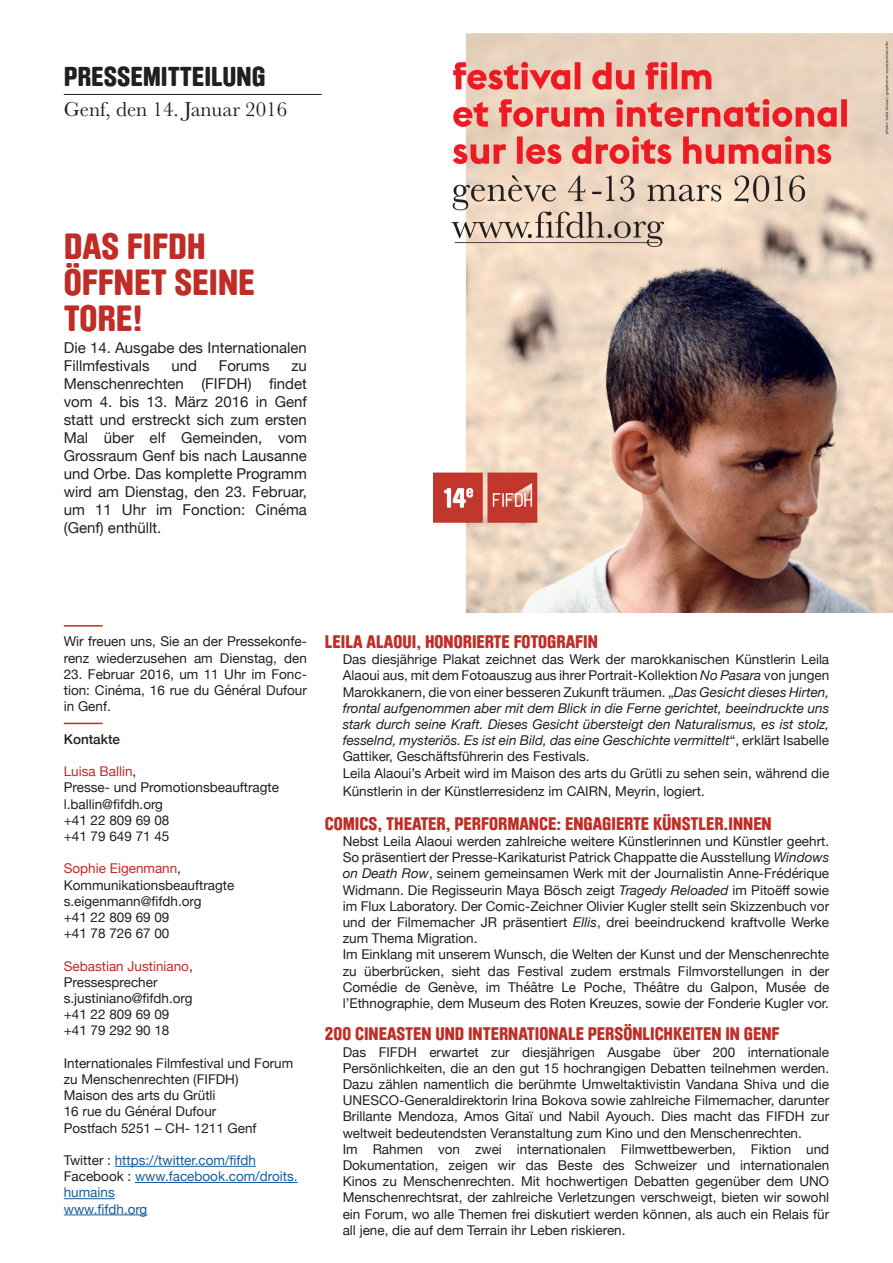
<style>
.page{position:relative;width:893px;height:1263px;background:#fff}
.page>*{position:absolute;margin:0;border:0;box-sizing:border-box;transform-origin:0 0}
.t1{font:900 36px/36px "Brauer Neue Std";color:#c02d26}
.t2{font:900 27px "Brauer Neue Std";color:#231f20}
.t3{font:21px "Baskerville";color:#231f20}
.t4{font:900 18px "Brauer Neue Std";color:#c02d26}
.t5{font:15px/18px "Helvetica Neue";color:#231f20}
.t6{font:13.5px/16.2px "Helvetica Neue";color:#231f20;text-align:justify}
.t7{font:13.5px/16.2px "Helvetica Neue";color:#175d9e}
.t8{font:13.5px "Helvetica Neue";color:#c02d26}
.t9{font:500 13.5px "Helvetica Neue";color:#231f20}
.s1{color:#231f20}
.s2{font-style:italic}
</style>
<div class="page">
<img style="left:434px;top:33px;width:459px;height:579px">
<hr style="left:64px;top:94px;width:258px;height:1px;background:#231f20">
<hr style="left:115px;top:1166px;width:141px;height:1px;background:#175d9e">
<hr style="left:135px;top:1182px;width:163px;height:1px;background:#175d9e">
<hr style="left:64px;top:1198px;width:51px;height:1px;background:#175d9e">
<hr style="left:64px;top:1214px;width:83px;height:1px;background:#175d9e">
<hr style="left:64px;top:625px;width:39px;height:2px;background:#c02d26">
<hr style="left:64px;top:723px;width:39px;height:1px;background:#c02d26">
<p class="t2" style="left:64px;top:61px;width:203px">PRESSEMITTEILUNG</p>
<p class="t3" style="left:64px;top:95px;width:225px">Genf, den 14. Januar 2016</p>
<p class="t1" style="left:64px;top:228px;width:144px">DAS FIFDH</p>
<p class="t1" style="left:64px;top:264px;width:193px">ÖFFNET SEINE<br>TORE!</p>
<p class="t5" style="left:64px;top:339px;width:245px">Die 14. Ausgabe des Internationalen<br>Fillmfestivals</p>
<p class="t5" style="left:171px;top:357px;width:27px">und</p>
<p class="t5" style="left:219px;top:357px;width:52px">Forums</p>
<p class="t5" style="left:64px;top:357px;width:245px;text-align:justify;text-indent:228px">zu Menschenrechten (FIFDH) findet vom 4. bis 13. März 2016 in Genf statt und erstreckt sich zum ersten Mal über elf Gemeinden, vom Grossraum Genf bis nach Lausanne und Orbe. Das komplette Programm wird am Dienstag, den 23. Februar, um 11 Uhr im Fonction: Cinéma (Genf) enthüllt.</p>
<p class="t6" style="left:64px;top:634px;width:245px">Wir freuen uns, Sie an der Pressekonfe&shy;renz wiederzusehen am Dienstag, den</p>
<p class="t6" style="left:64px;top:667px;width:245px">23. Februar 2016, um 11 Uhr im Fonc&shy;tion: Cinéma, 16 rue du Général Dufour in Genf.</p>
<p class="t9" style="left:64px;top:728px;width:58px">Kontakte</p>
<p class="t8" style="left:64px;top:761px;width:74px">Luisa Ballin<span class="s1">,</span></p>
<p class="t6" style="left:64px;top:780px;width:217px">Presse- und Promotionsbeauftragte</p>
<p class="t6" style="left:64px;top:796px;width:101px">l.ballin@fifdh.org</p>
<p class="t6" style="left:64px;top:812px;width:107px">+41 22 809 69 08</p>
<p class="t6" style="left:64px;top:829px;width:107px">+41 79 649 71 45</p>
<p class="t8" style="left:64px;top:859px;width:119px">Sophie Eigenmann<span class="s1">,</span></p>
<p class="t6" style="left:64px;top:877px;width:172px">Kommunikationsbeauftragte</p>
<p class="t6" style="left:64px;top:893px;width:139px">s.eigenmann@fifdh.org</p>
<p class="t6" style="left:64px;top:910px;width:107px">+41 22 809 69 09</p>
<p class="t6" style="left:64px;top:926px;width:107px">+41 78 726 67 00</p>
<p class="t8" style="left:64px;top:956px;width:131px">Sebastian Justiniano<span class="s1">,</span></p>
<p class="t6" style="left:64px;top:974px;width:95px">Pressesprecher</p>
<p class="t6" style="left:64px;top:991px;width:130px">s.justiniano@fifdh.org</p>
<p class="t6" style="left:64px;top:1007px;width:107px">+41 22 809 69 09</p>
<p class="t6" style="left:64px;top:1023px;width:107px">+41 79 292 90 18</p>
<p class="t6" style="left:64px;top:1055px;width:231px">Internationales Filmfestival und Forum zu Menschenrechten (FIFDH)</p>
<p class="t6" style="left:64px;top:1088px;width:153px">Maison des arts du Grütli</p>
<p class="t6" style="left:64px;top:1104px;width:154px">16 rue du Général Dufour</p>
<p class="t6" style="left:64px;top:1120px;width:194px">Postfach 5251 – CH- 1211 Genf</p>
<p class="t7" style="left:64px;top:1153px;width:194px"><span class="s1">Twitter :</span> https://twitter.com/fifdh</p>
<p class="t7" style="left:64px;top:1169px;width:235px"><span class="s1">Facebook :</span> www.facebook.com/droits. humains</p>
<p class="t7" style="left:64px;top:1201px;width:85px">www.fifdh.org</p>
<p class="t4" style="left:325px;top:631px;width:275px">LEILA ALAOUI, HONORIERTE FOTOGRAFIN</p>
<p class="t6" style="left:343px;top:652px;width:488px">Das diesjährige Plakat zeichnet das Werk der marokkanischen Künstlerin Leila Alaoui aus, mit dem Fotoauszug aus ihrer Portrait-Kollektion <span class="s2">No Pasara</span> von jungen Marokkanern, die von einer besseren Zukunft träumen. „<span class="s2">Das Gesicht dieses Hirten, frontal aufgenommen aber mit dem Blick in die Ferne gerichtet, beeindruckte uns stark durch seine Kraft. Dieses Gesicht übersteigt den Naturalismus, es ist stolz, fesselnd, mysteriös. Es ist ein Bild, das eine Geschichte vermittelt</span>“, erklärt Isabelle Gattiker, Geschäftsführerin des Festivals.</p>
<p class="t6" style="left:343px;top:764px;width:488px;line-height:18px">Leila Alaoui’s Arbeit wird im Maison des arts du Grütli zu sehen sein, während die<br>Künstlerin in der Künstlerresidenz im CAIRN, Meyrin, logiert.</p>
<p class="t6" style="left:343px;top:834px;width:488px">Nebst Leila Alaoui werden zahlreiche weitere Künstlerinnen und Künstler geehrt.<br>So präsentiert der Presse-Karikaturist Patrick Chappatte die Ausstellung <span class="s2">Windows on Death Row</span>, seinem gemeinsamen Werk mit der Journalistin Anne-Frédérique Widmann. Die Regisseurin Maya Bösch zeigt <span class="s2">Tragedy Reloaded</span> im Pitoëff sowie im Flux Laboratory. Der Comic-Zeichner Olivier Kugler stellt sein Skizzenbuch vor und der Filmemacher JR präsentiert <span class="s2">Ellis</span>, drei beeindruckend kraftvolle Werke zum Thema Migration.</p>
<p class="t6" style="left:343px;top:947px;width:488px">Im Einklang mit unserem Wunsch, die Welten der Kunst und der Menschenrechte zu überbrücken, sieht das Festival zudem erstmals Filmvorstellungen in der Comédie de Genève, im Théâtre Le Poche, Théâtre du Galpon, Musée de l’Ethnographie, dem Museum des Roten Kreuzes, sowie der Fonderie Kugler vor.</p>
<p class="t6" style="left:343px;top:1044px;width:488px">Das FIFDH erwartet zur diesjährigen Ausgabe über 200 internationale Persönlichkeiten, die an den gut 15 hochrangigen Debatten teilnehmen werden.<br>Dazu zählen namentlich die berühmte Umweltaktivistin Vandana Shiva und die UNESCO-Generaldirektorin Irina Bokova sowie zahlreiche Filmemacher, darunter Brillante Mendoza, Amos Gitaï und Nabil Ayouch. Dies macht das FIFDH zur weltweit bedeutendsten Veranstaltung zum Kino und den Menschenrechten.</p>
<p class="t6" style="left:343px;top:1142px;width:488px">Im Rahmen von zwei internationalen Filmwettbewerben, Fiktion und Dokumentation, zeigen wir das Beste des Schweizer und internationalen Kinos zu Menschenrechten. Mit hochwertigen Debatten gegenüber dem UNO Menschenrechtsrat, der zahlreiche Verletzungen verschweigt, bieten wir sowohl ein Forum, wo alle Themen frei diskutiert werden können, als auch ein Relais für all jene, die auf dem Terrain ihr Leben riskieren.</p>
<p class="t4" style="left:325px;top:813px;width:448px">COMICS, THEATER, PERFORMANCE: ENGAGIERTE KÜNSTLER.INNEN</p>
<p class="t4" style="left:325px;top:1023px;width:456px">200 CINEASTEN UND INTERNATIONALE PERSÖNLICHKEITEN IN GENF</p>
</div>
